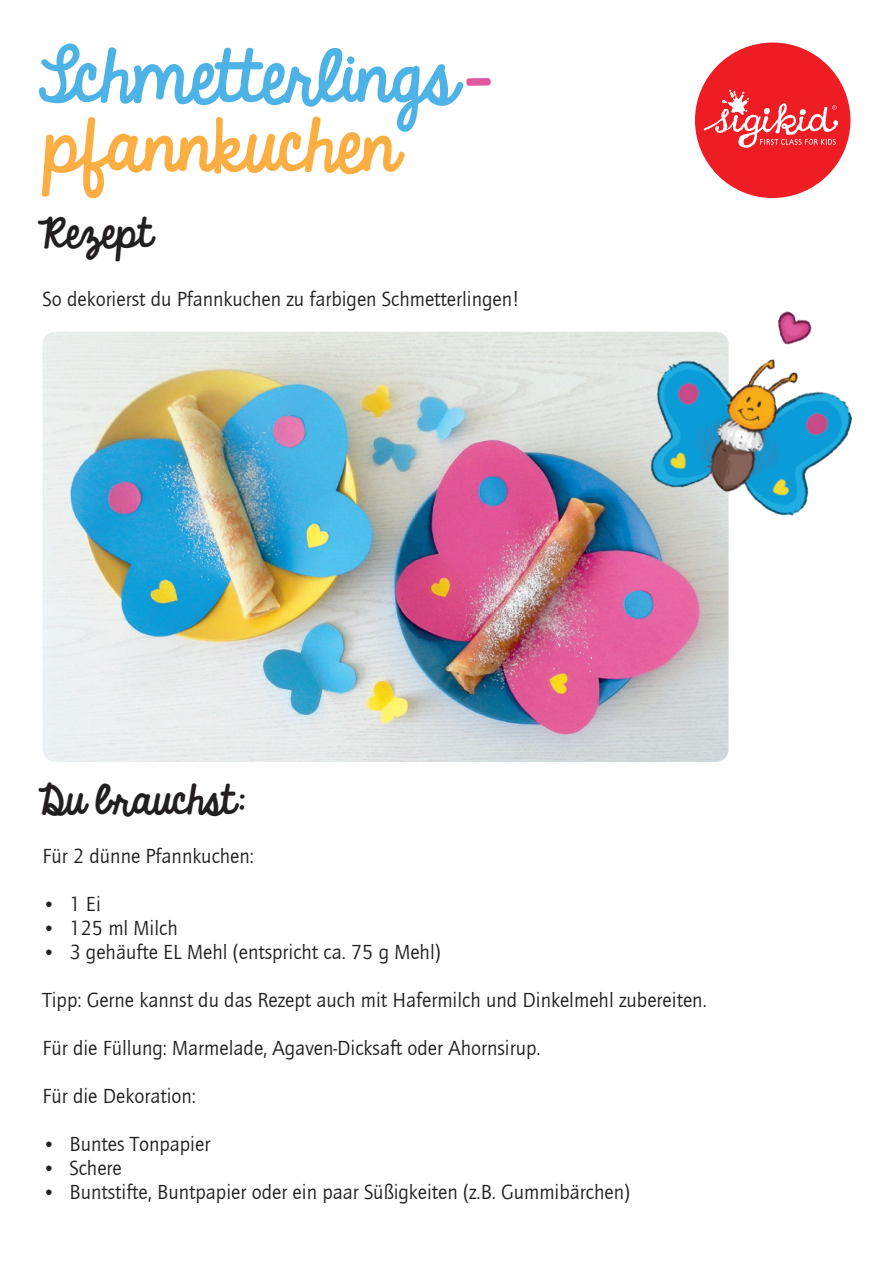
<style>
.page{position:relative;width:893px;height:1263px;background:#fff}
.page>*{position:absolute;margin:0;border:0;box-sizing:border-box;transform-origin:0 0}
.t1{font:63.9px "Sigikid Always A Good Time";color:#4db2e5}
.t2{font:63.9px "Sigikid Always A Good Time";color:#fbae42}
.t3{font:36px "Sigikid Always A Good Time";color:#231f20}
.t4{font:21px "Quay Itc T";color:#231f20}
.s1{color:#e15a9f}
.s2{font-size:19.5px}
</style>
<div class="page">
<img style="left:43px;top:332px;width:686px;height:430px">
<img style="left:579px;top:331px;width:274px;height:252px">
<img style="left:752px;top:311px;width:81px;height:57px">
<div style="left:695px;top:43px;width:155px;height:155px;background:#ee1d23;border-radius:50%"></div>
<svg style="left:704px;top:90px;width:134px;height:58px"></svg>
<p class="t1" style="left:27px;top:29px;width:467px">Schmetterlings<span class="s1">-</span></p>
<p class="t2" style="left:44px;top:98px;width:356px">pfannkuchen</p>
<p class="t3" style="left:37px;top:205px;width:117px">Rezept</p>
<p class="t4" style="left:43px;top:287px;width:479px">So dekorierst du Pfannkuchen zu farbigen Schmetterlingen!</p>
<p class="t3" style="left:38px;top:773px;width:209px">Du brauchst:</p>
<p class="t4" style="left:43px;top:844px;width:213px">Für 2 dünne Pfannkuchen:</p>
<p class="t4" style="left:43px;top:892px;width:60px"><span class="s2">•</span> 1 Ei</p>
<p class="t4" style="left:43px;top:916px;width:137px"><span class="s2">•</span> 125 ml Milch</p>
<p class="t4" style="left:43px;top:940px;width:400px"><span class="s2">•</span> 3 gehäufte EL Mehl (entspricht ca. 75 g Mehl)</p>
<p class="t4" style="left:43px;top:988px;width:666px">Tipp: Gerne kannst du das Rezept auch mit Hafermilch und Dinkelmehl zubereiten.</p>
<p class="t4" style="left:43px;top:1036px;width:500px">Für die Füllung: Marmelade, Agaven-Dicksaft oder Ahornsirup.</p>
<p class="t4" style="left:43px;top:1084px;width:155px">Für die Dekoration:</p>
<p class="t4" style="left:43px;top:1132px;width:169px"><span class="s2">•</span> Buntes Tonpapier</p>
<p class="t4" style="left:43px;top:1156px;width:81px"><span class="s2">•</span> Schere</p>
<p class="t4" style="left:43px;top:1180px;width:589px"><span class="s2">•</span> Buntstifte, Buntpapier oder ein paar Süßigkeiten (z.B. Gummibärchen)</p>
</div>
